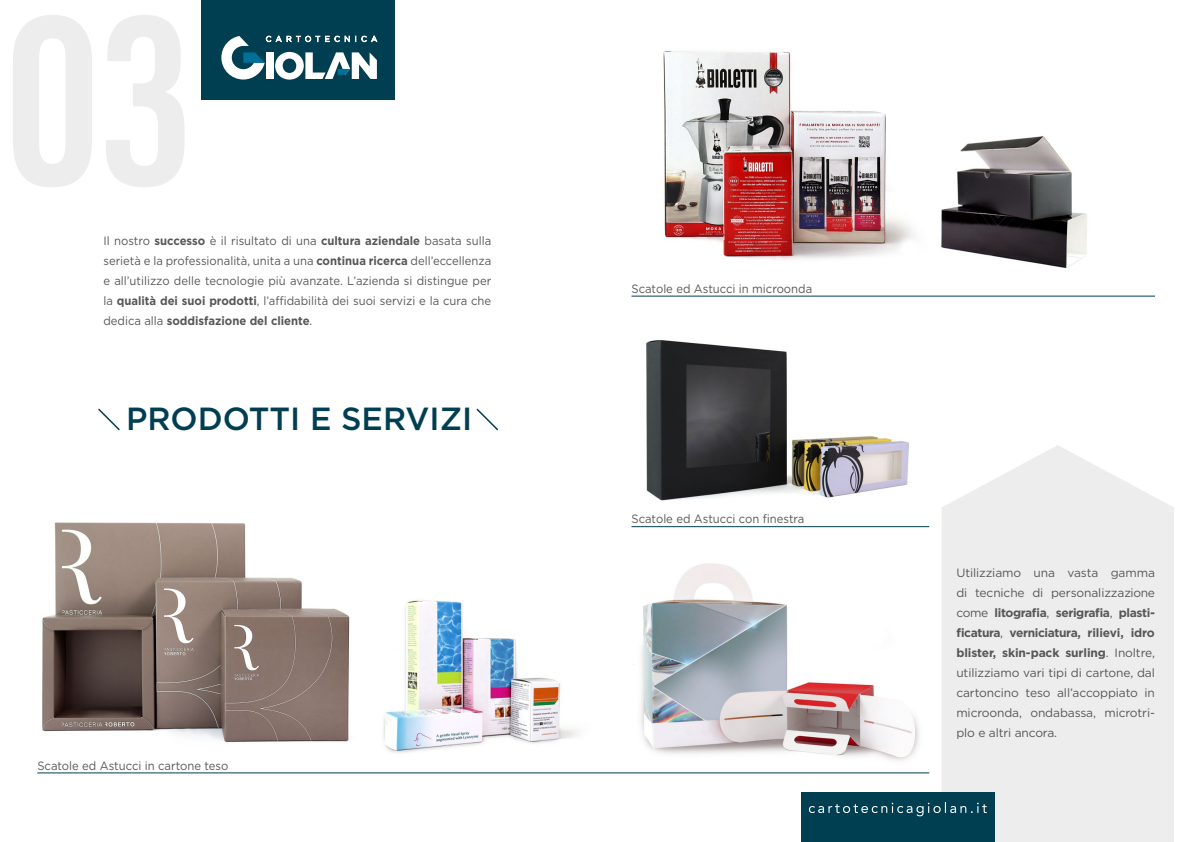
<style>
.page{position:relative;width:1191px;height:842px;background:#fff}
.page>*{position:absolute;margin:0;border:0;box-sizing:border-box;transform-origin:0 0}
.t1{font:500 32px "Gotham";color:#003e52}
.t2{font:12px/20px "Gotham";color:#575756;text-align:justify;scale:.94 1}
.t3{font:12px/20px "Gotham";color:#575756;text-align:justify}
.s1{font-weight:700}
</style>
<div class="page">
<img style="left:625px;top:563px;width:305px;height:211px">
<img style="left:631px;top:340px;width:299px;height:188px">
<svg style="left:941px;top:445px;width:233px;height:397px;fill:#ededed"></svg>
<svg style="left:476px;top:408px;width:23px;height:23px"></svg>
<svg style="left:98px;top:408px;width:22px;height:23px"></svg>
<div style="left:801px;top:793px;width:193px;height:49px;background:#003e52"></div>
<svg style="left:809px;top:802px;width:177px;height:14px"></svg>
<div style="left:201px;top:0;width:193px;height:99px;background:#003e52"></div>
<svg style="left:221px;top:36px;width:156px;height:44px"></svg>
<img style="left:42px;top:522px;width:308px;height:220px">
<img style="left:663px;top:51px;width:252px;height:209px">
<img style="left:383px;top:600px;width:195px;height:153px">
<hr style="left:37px;top:773px;width:892px;height:1px;background:#003e52">
<img style="left:941px;top:136px;width:146px;height:132px">
<hr style="left:631px;top:296px;width:524px;height:1px;background:#003e52">
<hr style="left:631px;top:526px;width:298px;height:1px;background:#003e52">
<p class="t2" style="left:103px;top:231px;width:414px">Il nostro <span class="s1">successo</span> è il risultato di una <span class="s1">cultura aziendale</span> basata sulla serietà e la professionalità, unita a una <span class="s1">continua ricerca</span> dell’eccellenza e all’utilizzo delle tecnologie più avanzate. L’azienda si distingue per la <span class="s1">qualità dei suoi prodotti</span>, l’affidabilità dei suoi servizi e la cura che dedica alla <span class="s1">soddisfazione del cliente</span>.</p>
<h1 class="t1" style="left:126px;top:398px;width:348px">PRODOTTI E SERVIZI</h1>
<p class="t2" style="left:37px;top:755px;width:205px">Scatole ed Astucci in cartone teso</p>
<p class="t2" style="left:631px;top:278px;width:194px">Scatole ed Astucci in microonda</p>
<p class="t2" style="left:631px;top:509px;width:185px">Scatole ed Astucci con finestra</p>
<p class="t3" style="left:956px;top:562px;width:200px">Utilizziamo una vasta gamma di tecniche di personalizzazione come <span class="s1">litografia</span>, <span class="s1">serigrafia</span>, <span class="s1">plasti&shy;ficatura</span>, <span class="s1">verniciatura, rilievi, idro blister, skin-pack surling</span>. Inoltre, utilizziamo vari tipi di cartone, dal cartoncino teso all’accoppiato in microonda, ondabassa, microtri&shy;plo e altri ancora.</p>
</div>
